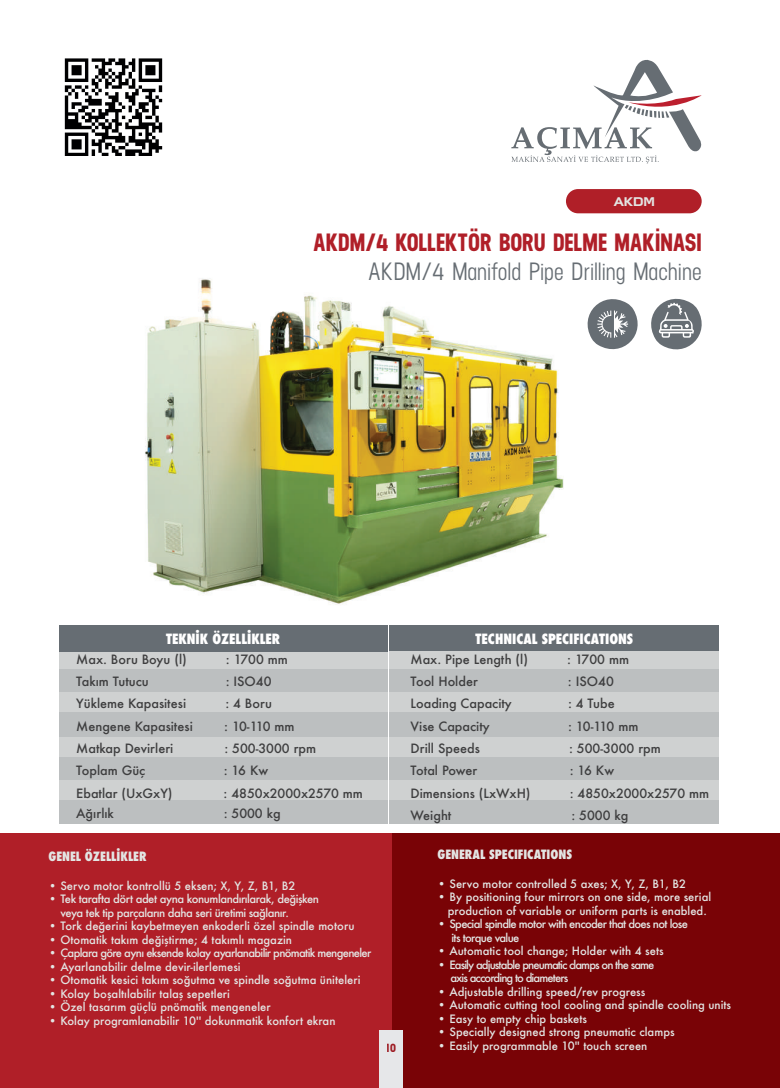
<style>
.page{position:relative;width:780px;height:1088px;background:#fff}
.page>*{position:absolute;margin:0;border:0;box-sizing:border-box;transform-origin:0 0}
.t1{font:500 25px "Neusa";color:#666d73}
.t2{font:700 25px "Neusa";letter-spacing:-.005em;color:#b01f28}
.t3{font:800 condensed 13.75px "Futura";color:#fff}
.t4{font:500 12.5px "Futura";color:#3e3e3f}
.t5{font:800 condensed 12.5px "Futura";color:#e3e5e3}
.t6{font:700 12.5px "Neusharp";color:#e3e5e3}
.t7{font:700 12.5px "Neusa";color:#b01f28}
.t8{font:500 11.25px/13.5px "Futura";color:#e3e5e3;text-align:center}
.t9{font:500 11.25px/13.5px "Futura";letter-spacing:-.06em;color:#e3e5e3}
.t10{font:500 11.25px/13.5px "Futura";letter-spacing:-.04em;color:#e3e5e3}
.t11{font:500 11.25px/13.5px "Futura";letter-spacing:-.08em;color:#e3e5e3}
</style>
<div class="page">
<div style="left:0;top:833px;width:780px;height:255px;background:#b01f28"></div>
<div style="left:392px;top:833px;width:388px;height:254px;background:#790306"></div>
<img style="left:145px;top:278px;width:419px;height:348px">
<img style="left:64px;top:58px;width:98px;height:98px">
<svg style="left:587px;top:298px;width:115px;height:52px"></svg>
<div style="left:566px;top:189px;width:135px;height:24px;background:#b01f28;border-radius:12px"></div>
<svg style="left:511px;top:59px;width:191px;height:104px"></svg>
<div style="left:59px;top:651px;width:328px;height:172px;background:#bcbfc0"></div>
<div style="left:389px;top:651px;width:330px;height:172px;background:#bcbfc0"></div>
<div style="left:59px;top:780px;width:328px;height:20px;background:#cfd1d1"></div>
<div style="left:389px;top:780px;width:330px;height:20px;background:#cfd1d1"></div>
<div style="left:59px;top:651px;width:328px;height:18px;background:#cfd1d1"></div>
<div style="left:59px;top:692px;width:328px;height:19px;background:#cfd1d1"></div>
<div style="left:59px;top:737px;width:328px;height:20px;background:#cfd1d1"></div>
<div style="left:389px;top:651px;width:330px;height:18px;background:#cfd1d1"></div>
<div style="left:389px;top:692px;width:330px;height:19px;background:#cfd1d1"></div>
<div style="left:389px;top:737px;width:330px;height:20px;background:#cfd1d1"></div>
<div style="left:59px;top:625px;width:328px;height:26px;background:#666d73"></div>
<div style="left:389px;top:625px;width:330px;height:26px;background:#666d73"></div>
<div style="left:379px;top:1031px;width:24px;height:57px;background:#e6e7e9"></div>
<p class="t6" style="left:613px;top:194px;width:43px">AKDM</p>
<h1 class="t2" style="left:313px;top:225px;width:390px">AKDM/4 KOLLEKTÖR BORU DELME MAKİNASI</h1>
<h1 class="t1" style="left:368px;top:256px;width:335px">AKDM/4 Manifold Pipe Drilling Machine</h1>
<p class="t3" style="left:166px;top:629px;width:116px">TEKNİK ÖZELLİKLER</p>
<p class="t3" style="left:475px;top:629px;width:159px">TECHNICAL SPECIFICATIONS</p>
<p class="t4" style="left:76px;top:650px;width:112px">Max. Boru Boyu (l)</p>
<p class="t4" style="left:226px;top:650px;width:63px">: 1700 mm</p>
<p class="t4" style="left:76px;top:673px;width:74px">Takım Tutucu</p>
<p class="t4" style="left:226px;top:673px;width:47px">: ISO40</p>
<p class="t4" style="left:76px;top:695px;width:111px">Yükleme Kapasitesi</p>
<p class="t4" style="left:225px;top:695px;width:48px">: 4 Boru</p>
<p class="t4" style="left:76px;top:717px;width:118px">Mengene Kapasitesi</p>
<p class="t4" style="left:224px;top:717px;width:72px">: 10-110 mm</p>
<p class="t4" style="left:76px;top:740px;width:99px">Matkap Devirleri</p>
<p class="t4" style="left:224px;top:740px;width:93px">: 500-3000 rpm</p>
<p class="t4" style="left:76px;top:762px;width:71px">Toplam Güç</p>
<p class="t4" style="left:224px;top:762px;width:46px">: 16 Kw</p>
<p class="t4" style="left:76px;top:784px;width:98px">Ebatlar (UxGxY)</p>
<p class="t4" style="left:223px;top:784px;width:141px">: 4850x2000x2570 mm</p>
<p class="t4" style="left:76px;top:804px;width:39px">Ağırlık</p>
<p class="t4" style="left:224px;top:804px;width:58px">: 5000 kg</p>
<p class="t5" style="left:48px;top:848px;width:100px">GENEL ÖZELLİKLER</p>
<p class="t8" style="left:48px;top:878px;width:248px">• Servo motor kontrollü 5 eksen; X, Y, Z, B1, B2</p>
<p class="t10" style="left:61px;top:892px;width:260px;text-indent:-12px">• Tek tarafta dört adet ayna konumlandırılarak, değişken veya tek tip parçaların daha seri üretimi sağlanır.</p>
<p class="t8" style="left:48px;top:919px;width:307px">• Tork değerini kaybetmeyen enkoderli özel spindle motoru</p>
<p class="t8" style="left:48px;top:932px;width:245px">• Otomatik takım değiştirme; 4 takımlı magazin</p>
<p class="t9" style="left:48px;top:946px;width:324px">• Çaplara göre aynı eksende kolay ayarlanabilir pnömatik mengeneler</p>
<p class="t8" style="left:48px;top:959px;width:194px">• Ayarlanabilir delme devir-ilerlemesi</p>
<p class="t8" style="left:48px;top:973px;width:314px">• Otomatik kesici takım soğutma ve spindle soğutma üniteleri</p>
<p class="t8" style="left:48px;top:986px;width:183px">• Kolay boşaltılabilir talaş sepetleri</p>
<p class="t8" style="left:48px;top:1000px;width:223px">• Özel tasarım güçlü pnömatik mengeneler</p>
<p class="t8" style="left:48px;top:1013px;width:288px">• Kolay programlanabilir 10'' dokunmatik konfort ekran</p>
<p class="t4" style="left:410px;top:650px;width:119px">Max. Pipe Length (l)</p>
<p class="t4" style="left:567px;top:650px;width:63px">: 1700 mm</p>
<p class="t4" style="left:410px;top:673px;width:69px">Tool Holder</p>
<p class="t4" style="left:568px;top:673px;width:47px">: ISO40</p>
<p class="t4" style="left:410px;top:695px;width:103px">Loading Capacity</p>
<p class="t4" style="left:568px;top:695px;width:48px">: 4 Tube</p>
<p class="t4" style="left:410px;top:717px;width:81px">Vise Capacity</p>
<p class="t4" style="left:568px;top:717px;width:72px">: 10-110 mm</p>
<p class="t4" style="left:410px;top:740px;width:71px">Drill Speeds</p>
<p class="t4" style="left:569px;top:740px;width:93px">: 500-3000 rpm</p>
<p class="t4" style="left:410px;top:762px;width:68px">Total Power</p>
<p class="t4" style="left:569px;top:762px;width:46px">: 16 Kw</p>
<p class="t4" style="left:410px;top:784px;width:122px">Dimensions (LxWxH)</p>
<p class="t4" style="left:569px;top:784px;width:141px">: 4850x2000x2570 mm</p>
<p class="t4" style="left:410px;top:807px;width:42px">Weight</p>
<p class="t4" style="left:571px;top:807px;width:58px">: 5000 kg</p>
<p class="t5" style="left:437px;top:846px;width:136px">GENERAL SPECIFICATIONS</p>
<p class="t8" style="left:437px;top:876px;width:250px">• Servo motor controlled 5 axes; X, Y, Z, B1, B2</p>
<p class="t8" style="left:437px;top:890px;width:275px">• By positioning four mirrors on one side, more serial production of variable or uniform parts is enabled.</p>
<p class="t9" style="left:451px;top:917px;width:238px;text-indent:-14px">• Special spindle motor with encoder that does not lose its torque value</p>
<p class="t8" style="left:437px;top:944px;width:228px">• Automatic tool change; Holder with 4 sets</p>
<p class="t11" style="left:450px;top:957px;width:206px;text-indent:-13px">• Easily adjustable pneumatic clamps on the same axis according to diameters</p>
<p class="t8" style="left:437px;top:984px;width:209px">• Adjustable drilling speed/rev progress</p>
<p class="t8" style="left:437px;top:998px;width:295px">• Automatic cutting tool cooling and spindle cooling units</p>
<p class="t8" style="left:437px;top:1011px;width:151px">• Easy to empty chip baskets</p>
<p class="t8" style="left:437px;top:1025px;width:239px">• Specially designed strong pneumatic clamps</p>
<p class="t7" style="left:387px;top:1039px;width:11px">10</p>
<p class="t8" style="left:437px;top:1038px;width:211px">• Easily programmable 10'' touch screen</p>
</div>
